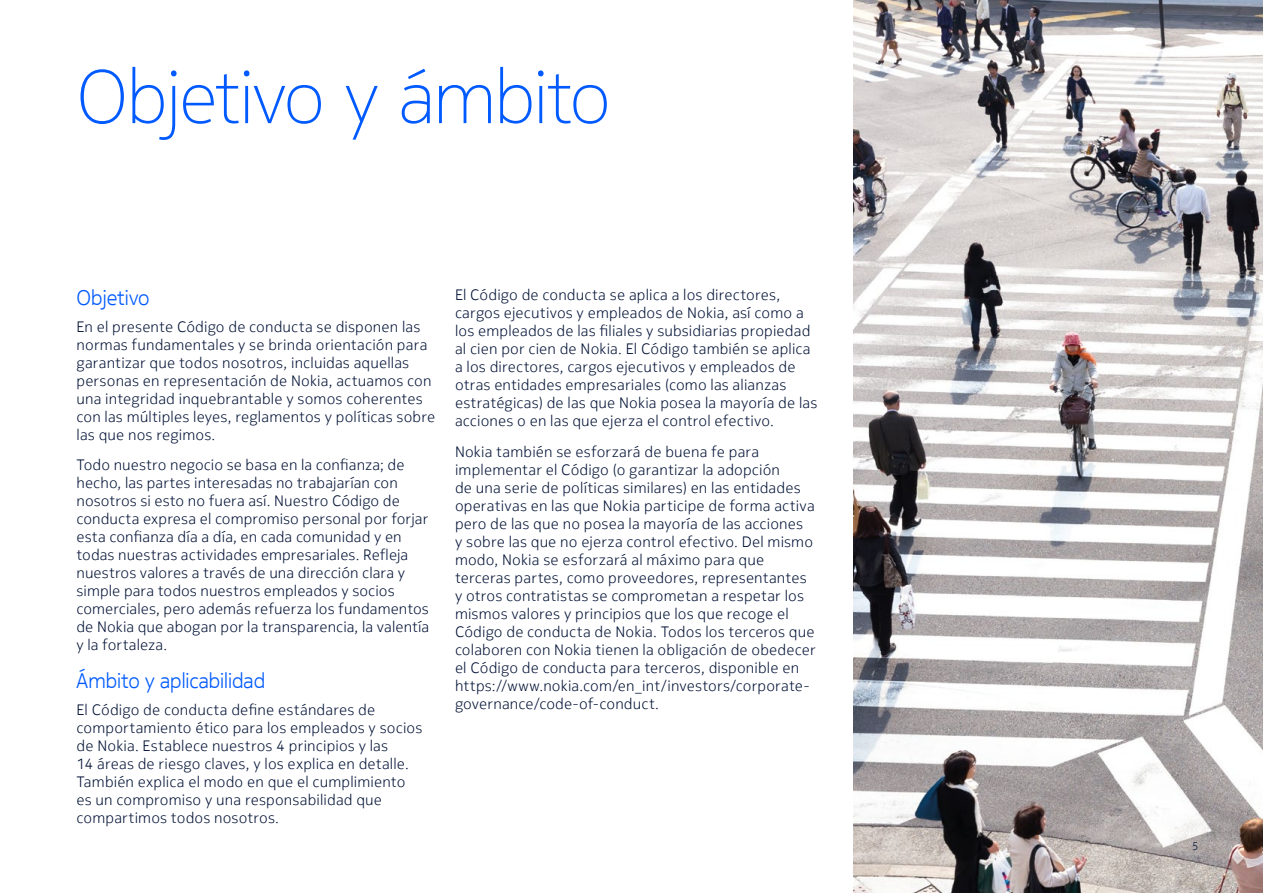
<style>
.page{position:relative;width:1263px;height:893px;background:#fff}
.page>*{position:absolute;margin:0;border:0;box-sizing:border-box;transform-origin:0 0}
.t1{font:200 75px "Nokia Pure Headline";letter-spacing:-.015em;color:#005aff}
.t2{font:300 21px "Nokia Pure Headline";color:#005aff}
.t3{font:300 15px/18px "Nokia Pure Text";letter-spacing:.01em;color:#001135}
.t4{font:300 11.25px "Nokia Pure Text";color:#001135}
</style>
<div class="page">
<img style="left:853px;top:0;width:410px;height:893px">
<h1 class="t1" style="left:77px;top:51px;width:535px">Objetivo y ámbito</h1>
<h2 class="t2" style="left:77px;top:285px;width:75px">Objetivo</h2>
<p class="t3" style="left:77px;top:317px;width:360px">En el presente Código de conducta se disponen las normas fundamentales y se brinda orientación para garantizar que todos nosotros, incluidas aquellas personas en representación de Nokia, actuamos con una integridad inquebrantable y somos coherentes con las múltiples leyes, reglamentos y políticas sobre las que nos regimos.</p>
<p class="t3" style="left:77px;top:456px;width:354px">Todo nuestro negocio se basa en la confianza; de hecho, las partes interesadas no trabajarían con nosotros si esto no fuera así. Nuestro Código de conducta expresa el compromiso personal por forjar esta confianza día a día, en cada comunidad y en todas nuestras actividades empresariales. Refleja nuestros valores a través de una dirección clara y simple para todos nuestros empleados y socios comerciales, pero además refuerza los fundamentos de Nokia que abogan por la transparencia, la valentía y la fortaleza.</p>
<h2 class="t2" style="left:77px;top:668px;width:190px">Ámbito y aplicabilidad</h2>
<p class="t3" style="left:77px;top:701px;width:347px">El Código de conducta define estándares de comportamiento ético para los empleados y socios de Nokia. Establece nuestros 4 principios y las<br>14 áreas de riesgo claves, y los explica en detalle.<br>También explica el modo en que el cumplimiento es un compromiso y una responsabilidad que compartimos todos nosotros.</p>
<p class="t3" style="left:455px;top:286px;width:364px">El Código de conducta se aplica a los directores, cargos ejecutivos y empleados de Nokia, así como a los empleados de las filiales y subsidiarias propiedad al cien por cien de Nokia. El Código también se aplica a los directores, cargos ejecutivos y empleados de otras entidades empresariales (como las alianzas estratégicas) de las que Nokia posea la mayoría de las acciones o en las que ejerza el control efectivo.</p>
<p class="t3" style="left:455px;top:443px;width:362px">Nokia también se esforzará de buena fe para implementar el Código (o garantizar la adopción<br>de una serie de políticas similares) en las entidades operativas en las que Nokia participe de forma activa pero de las que no posea la mayoría de las acciones<br>y sobre las que no ejerza control efectivo. Del mismo modo, Nokia se esforzará al máximo para que terceras partes, como proveedores, representantes y otros contratistas se comprometan a respetar los mismos valores y principios que los que recoge el Código de conducta de Nokia. Todos los terceros que colaboren con Nokia tienen la obligación de obedecer el Código de conducta para terceros, disponible en https://www.nokia.com/en_int/investors/corporate&shy;governance/code-of-conduct.</p>
<p class="t4" style="left:1192px;top:839px;width:8px">5</p>
</div>
